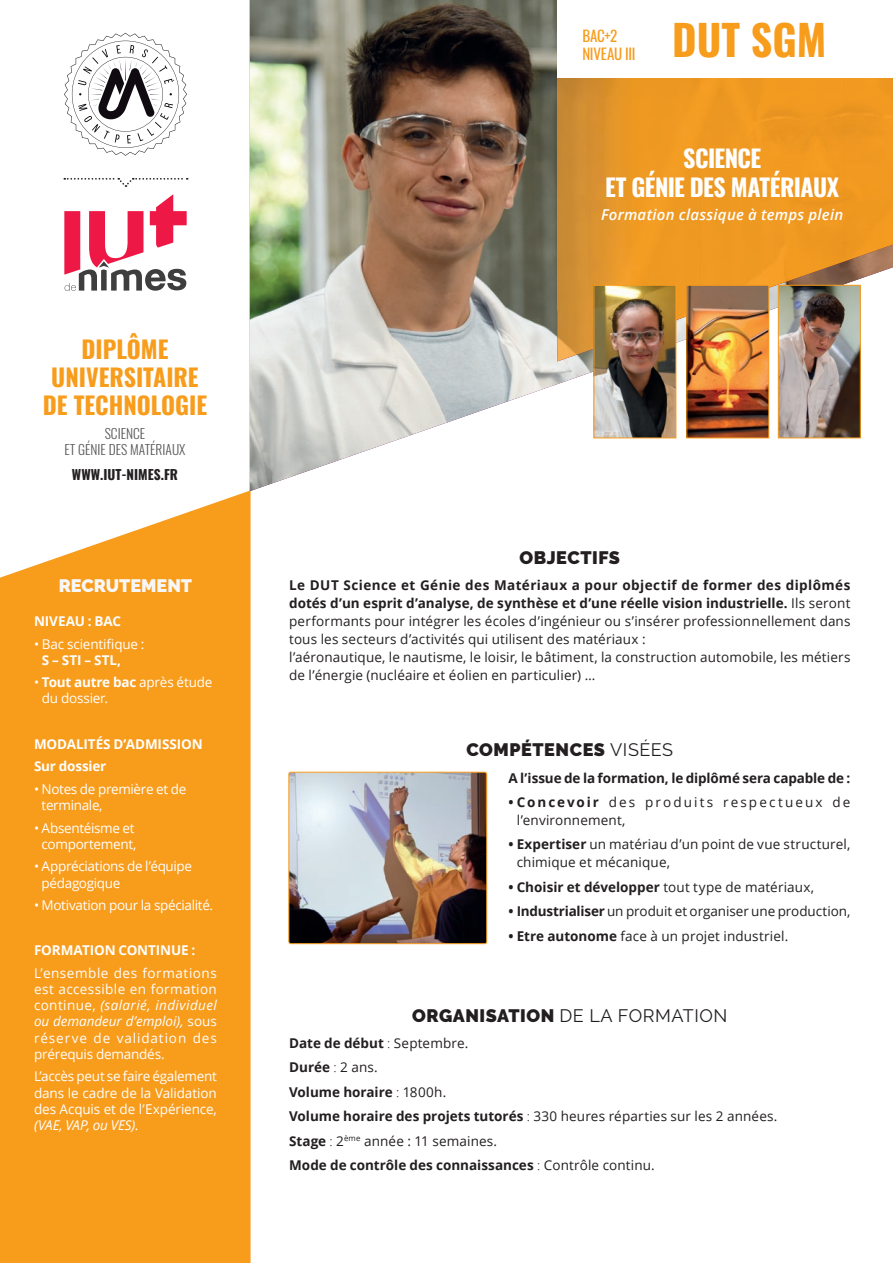
<style>
.page{position:relative;width:893px;height:1263px;background:#fff}
.page>*{position:absolute;margin:0;border:0;box-sizing:border-box;transform-origin:0 0}
.t1{font:700 42px "Oswald";color:#f89c1c}
.t2{font:700 24px/28.5px "Oswald";color:#f89c1c;text-align:center}
.t3{font:700 24px/28.5px "Oswald";letter-spacing:-.025em;color:#fff;text-align:center}
.t4{font:900 18px "Raleway";letter-spacing:.03em;color:#231f20}
.t5{font:18px "Raleway";letter-spacing:.03em;color:#231f20}
.t6{font:900 18px "Raleway";color:#f7f7f8}
.t7{font:italic 600 15px "Open Sans";letter-spacing:.015em;color:#fff}
.t8{font:15px/18px "Oswald";letter-spacing:-.015em;color:#f89c1c}
.t9{font:13.5px/18px "Open Sans";letter-spacing:.01em;color:#231f20}
.t10{font:13.5px/16.2px "Open Sans";letter-spacing:-.015em;color:#fff}
.t11{font:700 13.5px/24.5px "Open Sans";letter-spacing:-.005em;color:#231f20}
.t12{font:700 13.5px/22.5px "Open Sans";letter-spacing:-.01em;color:#fff}
.t13{font:13.5px/18px "Open Sans";letter-spacing:.155em;color:#231f20}
.t14{font:300 13.5px/16.2px "Oswald";color:#57585a;text-align:center}
.t15{font:700 13.5px "Oswald";color:#231f20}
.s1{font-weight:700}
.s2{font-style:italic}
.s3{font-weight:400}
.s4{font-weight:900}
.s5{font-weight:300}
</style>
<div class="page">
<svg style="left:64px;top:33px;width:123px;height:123px"></svg>
<svg style="left:64px;top:194px;width:123px;height:97px"></svg>
<svg style="left:64px;top:178px;width:124px;height:9px"></svg>
<div style="left:0;top:490px;width:251px;height:773px;background:#f89c1c"></div>
<img style="left:250px;top:0;width:643px;height:491px">
<img style="left:557px;top:78px;width:288px;height:232px">
<div style="left:845px;top:78px;width:48px;height:183px;background:#f09821"></div>
<img style="left:557px;top:310px;width:129px;height:51px">
<div style="left:557px;top:0;width:336px;height:78px;background:#fff"></div>
<img style="left:596px;top:287px;width:78px;height:149px">
<div style="left:594px;top:285px;width:82px;height:153px;border:1px solid #f89c1c"></div>
<img style="left:688px;top:287px;width:79px;height:149px">
<div style="left:686px;top:285px;width:83px;height:153px;border:1px solid #f89c1c"></div>
<img style="left:780px;top:287px;width:79px;height:149px">
<div style="left:778px;top:285px;width:83px;height:153px;border:1px solid #f89c1c"></div>
<img style="left:290px;top:772px;width:197px;height:172px">
<div style="left:288px;top:772px;width:199px;height:172px;border:1px solid #f89c1c;border-radius:2px"></div>
<h2 class="t2" style="left:43px;top:336px;width:166px">DIPLÔME<br>UNIVERSITAIRE<br>DE TECHNOLOGIE</h2>
<p class="t14" style="left:64px;top:424px;width:123px">SCIENCE<br>ET GÉNIE DES MATÉRIAUX</p>
<p class="t15" style="left:72px;top:468px;width:107px">WWW.IUT-NIMES.FR</p>
<h3 class="t6" style="left:59px;top:575px;width:135px">RECRUTEMENT</h3>
<p class="t12" style="left:34px;top:609px;width:89px">NIVEAU : BAC</p>
<p class="t10" style="left:34px;top:635px;width:112px">• Bac scientifique :</p>
<p class="t12" style="left:42px;top:648px;width:81px">S – STI – STL,</p>
<p class="t10" style="left:42px;top:674px;width:172px;text-indent:-8px">• <span class="s1">Tout autre bac</span> après étude du dossier.</p>
<p class="t12" style="left:34px;top:732px;width:170px">MODALITÉS D’ADMISSION<br>Sur dossier</p>
<p class="t10" style="left:42px;top:780px;width:146px;text-indent:-8px">• Notes de première et de terminale,</p>
<p class="t10" style="left:34px;top:819px;width:104px;text-align:center">• Absentéisme et comportement,</p>
<p class="t10" style="left:42px;top:858px;width:152px;text-indent:-8px">• Appréciations de l’équipe pédagogique</p>
<p class="t10" style="left:34px;top:897px;width:181px">• Motivation pour la spécialité.</p>
<p class="t12" style="left:34px;top:939px;width:163px">FORMATION CONTINUE :</p>
<p class="t10" style="left:34px;top:964px;width:184px;text-align:justify">L’ensemble des formations est accessible en formation continue, <span class="s2">(salarié, individuel ou demandeur d’emploi),</span> sous réserve de validation des prérequis demandés.</p>
<p class="t10" style="left:34px;top:1068px;width:184px;text-align:justify">L’accès peut se faire également dans le cadre de la Validation des Acquis et de l’Expérience, <span class="s2">(VAE, VAP, ou VES)</span>.</p>
<p class="t8" style="left:582px;top:25px;width:55px">BAC+2<br>NIVEAU III</p>
<h1 class="t1" style="left:672px;top:18px;width:156px">DUT SGM</h1>
<h2 class="t3" style="left:605px;top:146px;width:236px">SCIENCE<br>ET GÉNIE DES MATÉRIAUX</h2>
<p class="t7" style="left:601px;top:204px;width:244px">Formation classique à temps plein</p>
<h3 class="t4" style="left:519px;top:547px;width:102px">OBJECTIFS</h3>
<p class="t9" style="left:289px;top:576px;width:563px"><span class="s1">Le DUT Science et Génie des Matériaux a pour objectif de former des diplômés dotés d’un esprit d’analyse, de synthèse et d’une réelle vision industrielle.</span> Ils seront performants pour intégrer les écoles d’ingénieur ou s’insérer professionnellement dans tous les secteurs d’activités qui utilisent des matériaux :<br>l’aéronautique, le nautisme, le loisir, le bâtiment, la construction automobile, les métiers de l’énergie (nucléaire et éolien en particulier) …</p>
<h3 class="t4" style="left:466px;top:739px;width:208px">COMPÉTENCES <span class="s3">VISÉES</span></h3>
<p class="t11" style="left:508px;top:765px;width:344px">A l’issue de la formation, le diplômé sera capable de :</p>
<p class="t13" style="left:517px;top:793px;width:335px;text-indent:-8px"><span class="s1">• Concevoir</span> des produits respectueux de l’environnement,</p>
<p class="t9" style="left:517px;top:835px;width:335px;text-indent:-8px"><span class="s1">• Expertiser</span> un matériau d’un point de vue structurel, chimique et mécanique,</p>
<p class="t11" style="left:508px;top:874px;width:307px">• Choisir et développer <span class="s3">tout type de matériaux,</span></p>
<p class="t9" style="left:508px;top:902px;width:344px"><span class="s1">• Industrialiser</span> un produit et organiser une production,</p>
<p class="t9" style="left:508px;top:926px;width:282px"><span class="s1">• Etre autonome</span> face à un projet industriel.</p>
<h3 class="t5" style="left:412px;top:1005px;width:317px"><span class="s4">ORGANISATION</span> DE LA FORMATION</h3>
<p class="t11" style="left:289px;top:1030px;width:490px">Date de début <span class="s5">:</span> <span class="s3">Septembre.<br></span>Durée <span class="s5">:</span> <span class="s3">2 ans.<br></span>Volume horaire <span class="s5">:</span> <span class="s3">1800h.<br></span>Volume horaire des projets tutorés <span class="s5">:</span> <span class="s3">330 heures réparties sur les 2 années.<br></span>Stage <span class="s5">:</span> <span class="s3">2</span><sup>ème</sup> <span class="s3">année : 11 semaines.<br></span>Mode de contrôle des connaissances <span class="s5">:</span> <span class="s3">Contrôle continu.</span></p>
</div>
